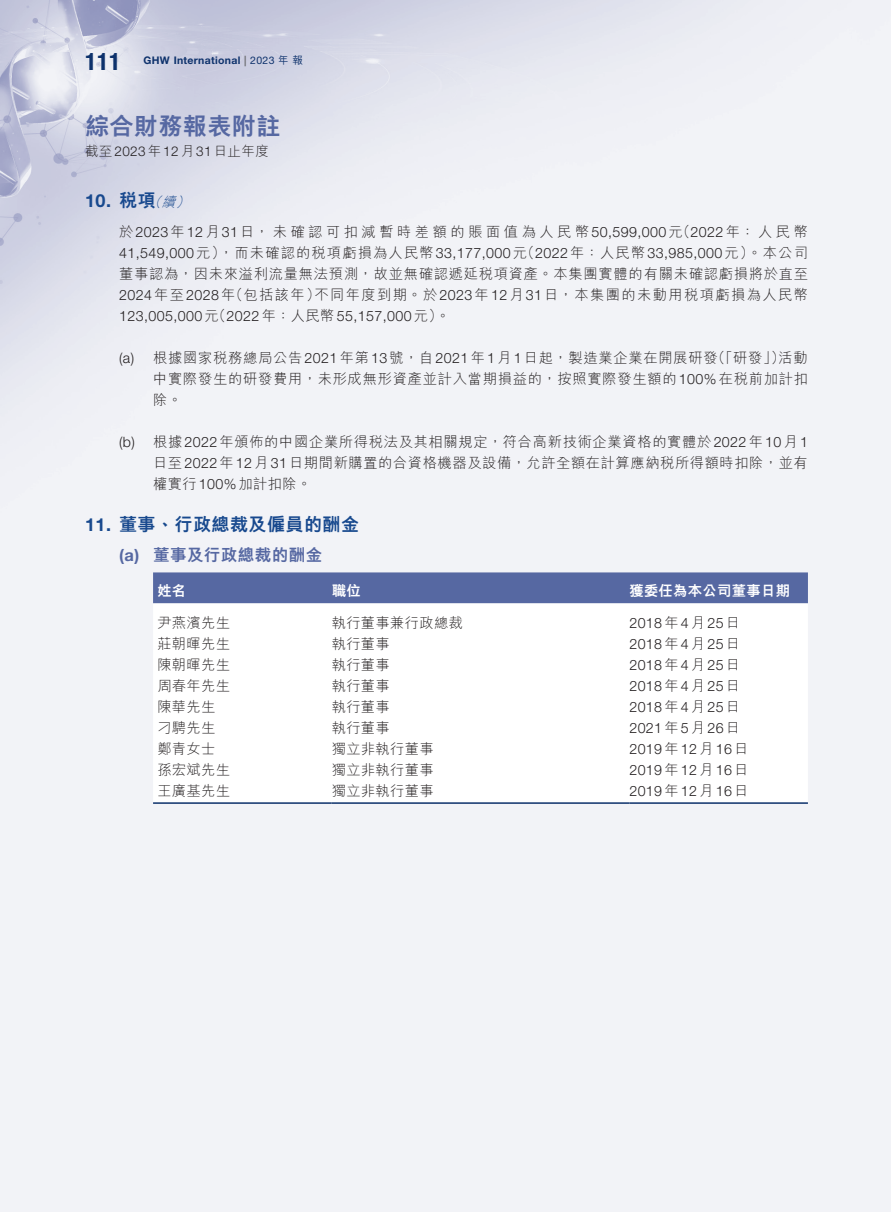
<style>
.page{position:relative;width:893px;height:1212px;background:#fff}
.page>*{position:absolute;margin:0;border:0;box-sizing:border-box;transform-origin:0 0}
.t1{font:800 24px "M Hei HK";letter-spacing:.02em;color:#5668a2}
.t2{font:700 condensed 24px "Helvetica Neue LT Pro";color:#0e326c}
._3__標題{font:800 18px "M Hei HK";letter-spacing:.03em;color:#18498e}
._3__標題-2{font:700 18px "Helvetica Neue LT Pro";color:#18498e}
._4__副標題{font:800 16.5px "M Hei HK";letter-spacing:.03em;color:#5668a2}
._4__副標題-2{font:700 16.5px "Helvetica Neue LT Pro";color:#5668a2}
._1__內文{font:300 14.25px/21px "M Hei HK";letter-spacing:.05em;color:#231f20}
._1__內文-2{font:300 14.25px/21px "Helvetica Neue LT Pro";letter-spacing:.03em;color:#231f20}
._1__內文-3{font:300 14.25px "M Hei HK";letter-spacing:.03em;color:#231f20}
._1__內文-4{font:800 14.25px "M Hei HK";letter-spacing:.03em;color:#fff}
.t3{font:300 13.5px "M Hei HK";letter-spacing:.03em;color:#231f20}
._3__標題-3{font:italic 300 13.5px "M Hei HK";color:#18498e}
.t4{font:700 10.5px "Helvetica Neue LT Pro";letter-spacing:.03em;color:#0e326c}
.s1{color:#6c6d70}
.s2{font-weight:400}
.s3{font-family:"M Hei HK";font-weight:500}
.s4{font-family:"Helvetica Neue LT Pro"}
.s5{font-family:"M Hei HK";font-weight:800}
.s6{font-family:"M Hei HK"}
.s7{font-family:"Helvetica Neue LT Pro";font-weight:700}
</style>
<div class="page">
<div style="left:153px;top:572px;width:655px;height:31px;background:#5668a2"></div>
<svg style="left:153px;top:603px;width:655px;height:1px"></svg>
<hr style="left:153px;top:802px;width:179px;height:2px;background:#0e326c">
<hr style="left:332px;top:802px;width:297px;height:2px;background:#0e326c">
<hr style="left:629px;top:802px;width:179px;height:2px;background:#0e326c">
<h1 class="t2" style="left:85px;top:47px;width:37px">111</h1>
<p class="t4" style="left:144px;top:53px;width:161px">GHW International <span class="s1">|</span> <span class="s2">2023</span> <span class="s3">年報</span></p>
<h1 class="t1" style="left:85px;top:114px;width:197px">綜合財務報表附註</h1>
<p class="t3" style="left:85px;top:144px;width:185px">截至<span class="s4">2023</span>年<span class="s4">12</span>月<span class="s4">31</span>日止年度</p>
<p class="_3__標題-3" style="left:176px;top:196px;width:19px">(</p>
<p class="_3__標題-2" style="left:85px;top:190px;width:72px">10. <span class="s5">稅項</span></p>
<p class="_1__內文" style="left:119px;top:221px;width:691px;text-align:right">於<span class="s4">2023</span>年<span class="s4">12</span>月<span class="s4">31</span>日，未確認可扣減暫時差額的賬面值為人民幣 <span class="s4">50,599,000</span> （元 <span class="s4">2022</span>年：人民幣<span class="s4">41,549,000</span>元 ，） 而未確認的稅項虧損為人民幣<span class="s4">33,177,000</span> （元 <span class="s4">2022</span>年：人民幣<span class="s4">33,985,000</span>元）。本公司董事認為，因未來溢利流量無法預測，故並無確認遞延稅項資產。本集團實體的有關未確認虧損將於直至不同年度到期。於<span class="s4">2023</span>年<span class="s4">12</span>月<span class="s4">31</span>日，本集團的未動用稅項虧損為人民幣</p>
<p class="_3__標題-3" style="left:162px;top:196px;width:19px">續</p>
<p class="_3__標題-3" style="left:148px;top:196px;width:19px">（</p>
<p class="_1__內文-2" style="left:119px;top:284px;width:333px">2024<span class="s6">年至</span>2028 <span class="s6">（年包括該年）<br></span>123,005,000 <span class="s6">（元</span> 2022<span class="s6">年：人民幣</span>55,157,000<span class="s6">元。(</span></p>
<p class="_1__內文-2" style="left:119px;top:347px;width:17px">a( )</p>
<p class="_1__內文-2" style="left:119px;top:431px;width:17px">b( )</p>
<p class="_1__內文" style="left:711px;top:347px;width:75px">（「研發」）</p>
<p class="_1__內文" style="left:153px;top:347px;width:566px">根據國家稅務總局公告<span class="s4">2021</span>年第<span class="s4">13</span>號，自<span class="s4">2021</span>年<span class="s4">1</span>月<span class="s4">1</span>日起，製造業企業在開展研發</p>
<p class="_1__內文" style="left:779px;top:347px;width:31px">活動</p>
<p class="_1__內文" style="left:153px;top:368px;width:656px">中實際發生的研發費用，未形成無形資產並計入當期損益的，按照實際發生額的<span class="s4">100%</span>在稅前加計扣除。</p>
<p class="_1__內文" style="left:153px;top:431px;width:656px">根據<span class="s4">2022</span>年頒佈的中國企業所得稅法及其相關規定，符合高新技術企業資格的實體於<span class="s4">2022</span>年<span class="s4">10</span>月<span class="s4">1</span></p>
<p class="_1__內文" style="left:153px;top:452px;width:656px">日至<span class="s4">2022</span>年<span class="s4">12</span>月<span class="s4">31</span>日期間新購置的合資格機器及設備，允許全額在計算應納稅所得額時扣除，並有權實行<span class="s4">100%</span>加計扣除。</p>
<p class="_3__標題" style="left:85px;top:515px;width:276px"><span class="s7">11.</span> 董事、行政總裁及僱員的酬金</p>
<p class="_4__副標題" style="left:153px;top:546px;width:171px">董事及行政總裁的酬金</p>
<p class="_4__副標題-2" style="left:119px;top:544px;width:22px">a( )</p>
<p class="_1__內文-4" style="left:157px;top:583px;width:30px">姓名</p>
<p class="_1__內文-4" style="left:332px;top:583px;width:30px">職位</p>
<p class="_1__內文-4" style="left:629px;top:583px;width:162px">獲委任為本公司董事日期</p>
<p class="_1__內文" style="left:157px;top:612px;width:74px">尹燕濱先生</p>
<p class="_1__內文-3" style="left:332px;top:615px;width:133px">執行董事兼行政總裁</p>
<p class="_1__內文-2" style="left:629px;top:612px;width:112px">2018<span class="s6">年</span>4<span class="s6">月</span>25<span class="s6">日</span></p>
<p class="_1__內文" style="left:157px;top:633px;width:74px">莊朝暉先生</p>
<p class="_1__內文" style="left:332px;top:633px;width:60px">執行董事</p>
<p class="_1__內文-2" style="left:629px;top:633px;width:112px">2018<span class="s6">年</span>4<span class="s6">月</span>25<span class="s6">日</span></p>
<p class="_1__內文" style="left:157px;top:654px;width:74px">陳朝暉先生</p>
<p class="_1__內文" style="left:332px;top:654px;width:60px">執行董事</p>
<p class="_1__內文-2" style="left:629px;top:654px;width:112px">2018<span class="s6">年</span>4<span class="s6">月</span>25<span class="s6">日</span></p>
<p class="_1__內文" style="left:157px;top:675px;width:74px">周春年先生</p>
<p class="_1__內文" style="left:332px;top:675px;width:60px">執行董事</p>
<p class="_1__內文-2" style="left:629px;top:675px;width:112px">2018<span class="s6">年</span>4<span class="s6">月</span>25<span class="s6">日</span></p>
<p class="_1__內文" style="left:157px;top:696px;width:60px">陳華先生</p>
<p class="_1__內文" style="left:332px;top:696px;width:60px">執行董事</p>
<p class="_1__內文-2" style="left:629px;top:696px;width:112px">2018<span class="s6">年</span>4<span class="s6">月</span>25<span class="s6">日</span></p>
<p class="_1__內文" style="left:157px;top:717px;width:60px">刁騁先生</p>
<p class="_1__內文" style="left:332px;top:717px;width:60px">執行董事</p>
<p class="_1__內文-2" style="left:629px;top:717px;width:112px">2021<span class="s6">年</span>5<span class="s6">月</span>26<span class="s6">日</span></p>
<p class="_1__內文" style="left:157px;top:738px;width:60px">鄭青女士</p>
<p class="_1__內文-3" style="left:332px;top:741px;width:104px">獨立非執行董事</p>
<p class="_1__內文-2" style="left:629px;top:738px;width:121px">2019<span class="s6">年</span>12<span class="s6">月</span>16<span class="s6">日</span></p>
<p class="_1__內文" style="left:157px;top:759px;width:74px">孫宏斌先生</p>
<p class="_1__內文-3" style="left:332px;top:762px;width:104px">獨立非執行董事</p>
<p class="_1__內文-2" style="left:629px;top:759px;width:121px">2019<span class="s6">年</span>12<span class="s6">月</span>16<span class="s6">日</span></p>
<p class="_1__內文" style="left:157px;top:780px;width:74px">王廣基先生</p>
<p class="_1__內文-3" style="left:332px;top:783px;width:104px">獨立非執行董事</p>
<p class="_1__內文-2" style="left:629px;top:780px;width:121px">2019<span class="s6">年</span>12<span class="s6">月</span>16<span class="s6">日</span></p>
</div>
